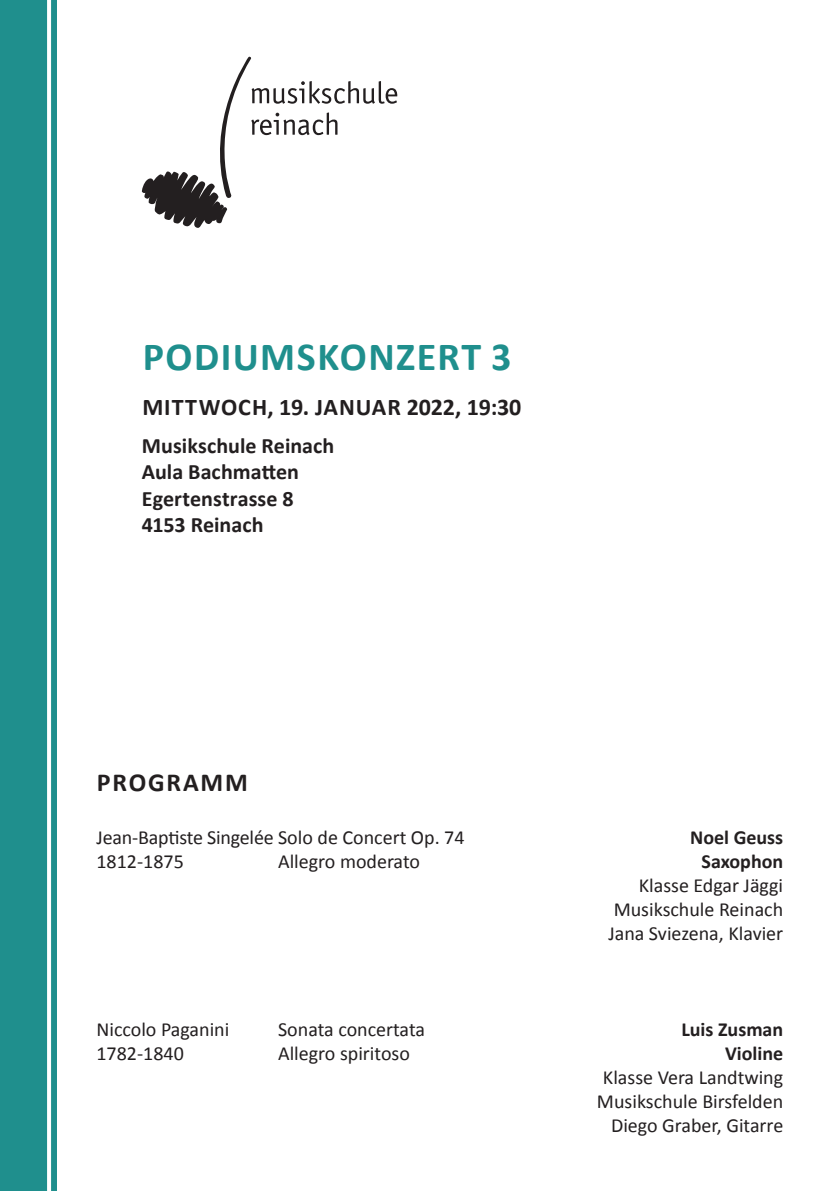
<style>
.page{position:relative;width:840px;height:1191px;background:#fff}
.page>*{position:absolute;margin:0;border:0;box-sizing:border-box;transform-origin:0 0}
.t1{font:700 40px "Calibri";letter-spacing:.035em;color:#1f8f8d}
.t2{font:700 26px "Calibri";letter-spacing:.07em;color:#231f20}
.t3{font:700 24px "Calibri";letter-spacing:.03em;color:#231f20}
.t4{font:700 22px/26.4px "Calibri";color:#231f20}
.t5{font:20px/24px "Calibri";color:#231f20;text-align:justify}
.t6{font:700 20px "Calibri";color:#231f20}
</style>
<div class="page">
<div style="left:0;top:0;width:57px;height:1191px;background:#1f8f8d"></div>
<svg style="left:47px;top:0;width:4px;height:1191px;background:#fbfdfc"></svg>
<svg style="left:142px;top:57px;width:255px;height:171px"></svg>
<h1 class="t1" style="left:143px;top:331px;width:370px">PODIUMSKONZERT 3</h1>
<p class="t3" style="left:142px;top:392px;width:380px">MITTWOCH, 19. JANUAR 2022, 19:30</p>
<p class="t4" style="left:142px;top:432px;width:194px">Musikschule Reinach<br>Aula Bachmatten<br>Egertenstrasse 8<br>4153 Reinach</p>
<h2 class="t2" style="left:97px;top:765px;width:152px">PROGRAMM</h2>
<p class="t5" style="left:96px;top:825px;width:369px">Jean-Baptiste Singelée Solo de Concert Op. 74</p>
<p class="t6" style="left:689px;top:824px;width:94px">Noel Geuss</p>
<p class="t5" style="left:96px;top:849px;width:89px">1812-1875</p>
<p class="t5" style="left:278px;top:849px;width:143px">Allegro moderato</p>
<p class="t6" style="left:701px;top:848px;width:83px">Saxophon</p>
<p class="t5" style="left:608px;top:873px;width:176px;text-indent:30px">Klasse Edgar Jäggi Musikschule Reinach Jana Sviezena, Klavier</p>
<p class="t5" style="left:96px;top:1017px;width:134px">Niccolo Paganini</p>
<p class="t5" style="left:278px;top:1017px;width:148px">Sonata concertata</p>
<p class="t6" style="left:681px;top:1016px;width:103px">Luis Zusman</p>
<p class="t5" style="left:96px;top:1041px;width:89px">1782-1840</p>
<p class="t5" style="left:278px;top:1041px;width:133px">Allegro spiritoso</p>
<p class="t6" style="left:724px;top:1040px;width:60px">Violine</p>
<p class="t5" style="left:596px;top:1065px;width:188px;text-align:right">Klasse Vera Landtwing<br>Musikschule Birsfelden<br>Diego Graber, Gitarre</p>
</div>
